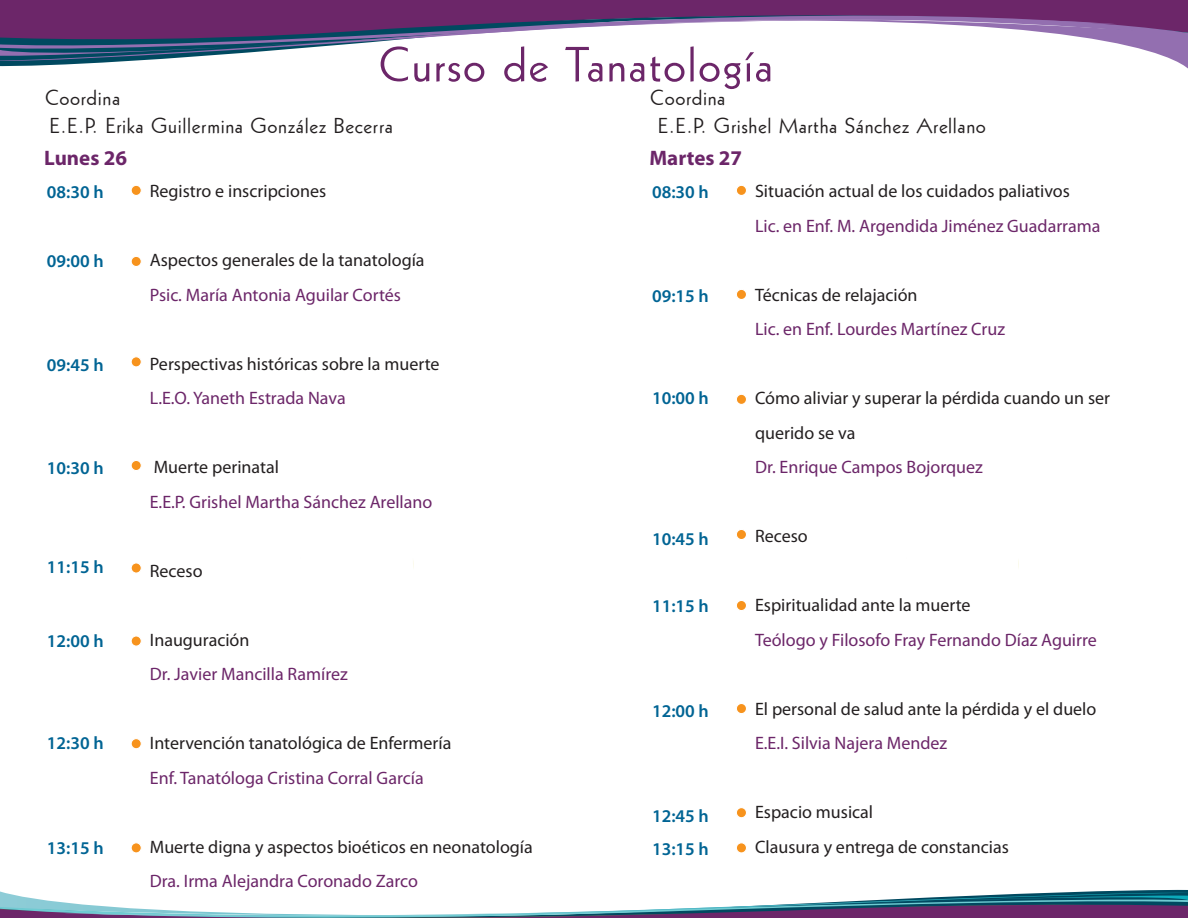
<style>
.page{position:relative;width:1188px;height:918px;background:#fff}
.page>*{position:absolute;margin:0;border:0;box-sizing:border-box;transform-origin:0 0}
.t1{font:48px "Geometric 231 BT Roman C";letter-spacing:.03em;color:#6c2669;scale:1.05 1}
.t2{font:21px "Geometric 231 BT Roman C";letter-spacing:.03em;color:#231f20;scale:1.05 1}
.t3{font:700 21px "Myriad Pro";color:#6c2669}
.t4{font:18px/34.5px "Myriad Pro";color:#231f20}
.t5{font:18px/34.5px "Myriad Pro";color:#6c2669}
.t6{font:600 18px/33px "Myriad Pro";color:#006494}
.s1{color:#6c2669}
.s2{color:#231f20}
</style>
<div class="page">
<div style="left:131px;top:185px;width:10px;height:10px;background:#f7931d;border-radius:50%"></div>
<div style="left:131px;top:185px;width:11px;height:11px;border:1px solid #fff;border-radius:50%"></div>
<div style="left:131px;top:256px;width:10px;height:11px;background:#f7931d;border-radius:50%"></div>
<div style="left:131px;top:256px;width:11px;height:11px;border:1px solid #fff;border-radius:50%"></div>
<div style="left:131px;top:357px;width:10px;height:10px;background:#f7931d;border-radius:50%"></div>
<div style="left:131px;top:356px;width:11px;height:11px;border:1px solid #fff;border-radius:50%"></div>
<div style="left:131px;top:460px;width:10px;height:11px;background:#f7931d;border-radius:50%"></div>
<div style="left:131px;top:460px;width:11px;height:11px;border:1px solid #fff;border-radius:50%"></div>
<div style="left:131px;top:563px;width:10px;height:10px;background:#f7931d;border-radius:50%"></div>
<div style="left:131px;top:562px;width:11px;height:12px;border:1px solid #fff;border-radius:50%"></div>
<div style="left:131px;top:636px;width:10px;height:10px;background:#f7931d;border-radius:50%"></div>
<div style="left:131px;top:635px;width:11px;height:12px;border:1px solid #fff;border-radius:50%"></div>
<div style="left:131px;top:739px;width:10px;height:10px;background:#f7931d;border-radius:50%"></div>
<div style="left:131px;top:738px;width:11px;height:11px;border:1px solid #fff;border-radius:50%"></div>
<svg style="left:131px;top:843px;width:10px;height:10px"></svg>
<div style="left:131px;top:842px;width:11px;height:12px;border:1px solid #fff;border-radius:50%"></div>
<svg style="left:0;top:0;width:1188px;height:57px;background:#733374"></svg>
<svg style="left:0;top:10px;width:1117px;height:57px"></svg>
<svg style="left:0;top:889px;width:1188px;height:29px"></svg>
<div style="left:736px;top:185px;width:11px;height:10px;background:#f7931d;border-radius:50%"></div>
<div style="left:736px;top:185px;width:11px;height:11px;border:1px solid #fff;border-radius:50%"></div>
<div style="left:736px;top:289px;width:11px;height:11px;background:#f7931d;border-radius:50%"></div>
<div style="left:736px;top:289px;width:11px;height:11px;border:1px solid #fff;border-radius:50%"></div>
<div style="left:736px;top:394px;width:11px;height:10px;background:#f7931d;border-radius:50%"></div>
<div style="left:736px;top:394px;width:11px;height:11px;border:1px solid #fff;border-radius:50%"></div>
<div style="left:736px;top:529px;width:11px;height:11px;background:#f7931d;border-radius:50%"></div>
<div style="left:736px;top:529px;width:11px;height:11px;border:1px solid #fff;border-radius:50%"></div>
<div style="left:736px;top:600px;width:11px;height:11px;background:#f7931d;border-radius:50%"></div>
<div style="left:736px;top:600px;width:11px;height:11px;border:1px solid #fff;border-radius:50%"></div>
<div style="left:736px;top:703px;width:11px;height:11px;background:#f7931d;border-radius:50%"></div>
<div style="left:736px;top:703px;width:11px;height:11px;border:1px solid #fff;border-radius:50%"></div>
<div style="left:736px;top:808px;width:11px;height:10px;background:#f7931d;border-radius:50%"></div>
<div style="left:736px;top:807px;width:11px;height:11px;border:1px solid #fff;border-radius:50%"></div>
<div style="left:736px;top:843px;width:11px;height:10px;background:#f7931d;border-radius:50%"></div>
<div style="left:736px;top:842px;width:11px;height:12px;border:1px solid #fff;border-radius:50%"></div>
<p class="t1" style="left:379px;top:33px;width:377px">Curso de Tanatología</p>
<p class="t2" style="left:49px;top:112px;width:329px">E.E.P. Erika Guillermina González Becerra</p>
<p class="t2" style="left:45px;top:84px;width:73px">Coordina</p>
<p class="t2" style="left:650px;top:84px;width:73px">Coordina</p>
<p class="t2" style="left:658px;top:112px;width:314px">E.E.P. Grishel Martha Sánchez Arellano</p>
<p class="t3" style="left:44px;top:144px;width:84px">Lunes 26</p>
<p class="t3" style="left:649px;top:144px;width:94px">Martes 27</p>
<p class="t6" style="left:47px;top:175px;width:58px">08:30 h</p>
<p class="t4" style="left:150px;top:174px;width:178px">Registro e inscripciones</p>
<p class="t6" style="left:652px;top:175px;width:58px">08:30 h</p>
<p class="t4" style="left:755px;top:174px;width:347px">Situación actual de los cuidados paliativos<br><span class="s1">Lic. en Enf. M. Argendida Jiménez Guadarrama</span></p>
<p class="t6" style="left:47px;top:244px;width:58px">09:00 h</p>
<p class="t4" style="left:150px;top:243px;width:276px">Aspectos generales de la tanatología<br><span class="s1">Psic. María Antonia Aguilar Cortés</span></p>
<p class="t6" style="left:652px;top:279px;width:58px">09:15 h</p>
<p class="t5" style="left:755px;top:277px;width:252px"><span class="s2">Técnicas de relajación<br></span>Lic. en Enf. Lourdes Martínez Cruz</p>
<p class="t6" style="left:47px;top:348px;width:58px">09:45 h</p>
<p class="t6" style="left:47px;top:451px;width:58px">10:30 h</p>
<p class="t4" style="left:150px;top:346px;width:291px">Perspectivas históricas sobre la muerte<br><span class="s1">L.E.O. Yaneth Estrada Nava</span></p>
<p class="t5" style="left:150px;top:450px;width:284px"><span class="s2">Muerte perinatal<br></span>E.E.P. Grishel Martha Sánchez Arellano</p>
<p class="t6" style="left:652px;top:381px;width:58px">10:00 h</p>
<p class="t4" style="left:755px;top:381px;width:356px">Cómo aliviar y superar la pérdida cuando un ser querido se va<br><span class="s1">Dr. Enrique Campos Bojorquez</span></p>
<p class="t6" style="left:652px;top:522px;width:58px">10:45 h</p>
<p class="t4" style="left:755px;top:519px;width:54px">Receso</p>
<p class="t6" style="left:47px;top:550px;width:58px">11:15 h</p>
<p class="t4" style="left:150px;top:553px;width:54px">Receso</p>
<p class="t6" style="left:47px;top:624px;width:58px">12:00 h</p>
<p class="t5" style="left:150px;top:622px;width:199px"><span class="s2">Inauguración<br></span>Dr. Javier Mancilla Ramírez</p>
<p class="t6" style="left:652px;top:589px;width:58px">11:15 h</p>
<p class="t5" style="left:755px;top:588px;width:343px"><span class="s2">Espiritualidad ante la muerte<br></span>Teólogo y Filosofo Fray Fernando Díaz Aguirre</p>
<p class="t6" style="left:47px;top:726px;width:58px">12:30 h</p>
<p class="t4" style="left:150px;top:726px;width:303px">Intervención tanatológica de Enfermería<br><span class="s1">Enf. Tanatóloga Cristina Corral García</span></p>
<p class="t6" style="left:652px;top:694px;width:58px">12:00 h</p>
<p class="t4" style="left:755px;top:691px;width:343px">El personal de salud ante la pérdida y el duelo<br><span class="s1">E.E.I. Silvia Najera Mendez</span></p>
<p class="t6" style="left:47px;top:831px;width:58px">13:15 h</p>
<p class="t4" style="left:150px;top:829px;width:384px">Muerte digna y aspectos bioéticos en neonatología<br><span class="s1">Dra. Irma Alejandra Coronado Zarco</span></p>
<p class="t6" style="left:652px;top:799px;width:58px">12:45 h<br>13:15 h</p>
<p class="t4" style="left:755px;top:795px;width:255px">Espacio musical<br>Clausura y entrega de constancias</p>
</div>
